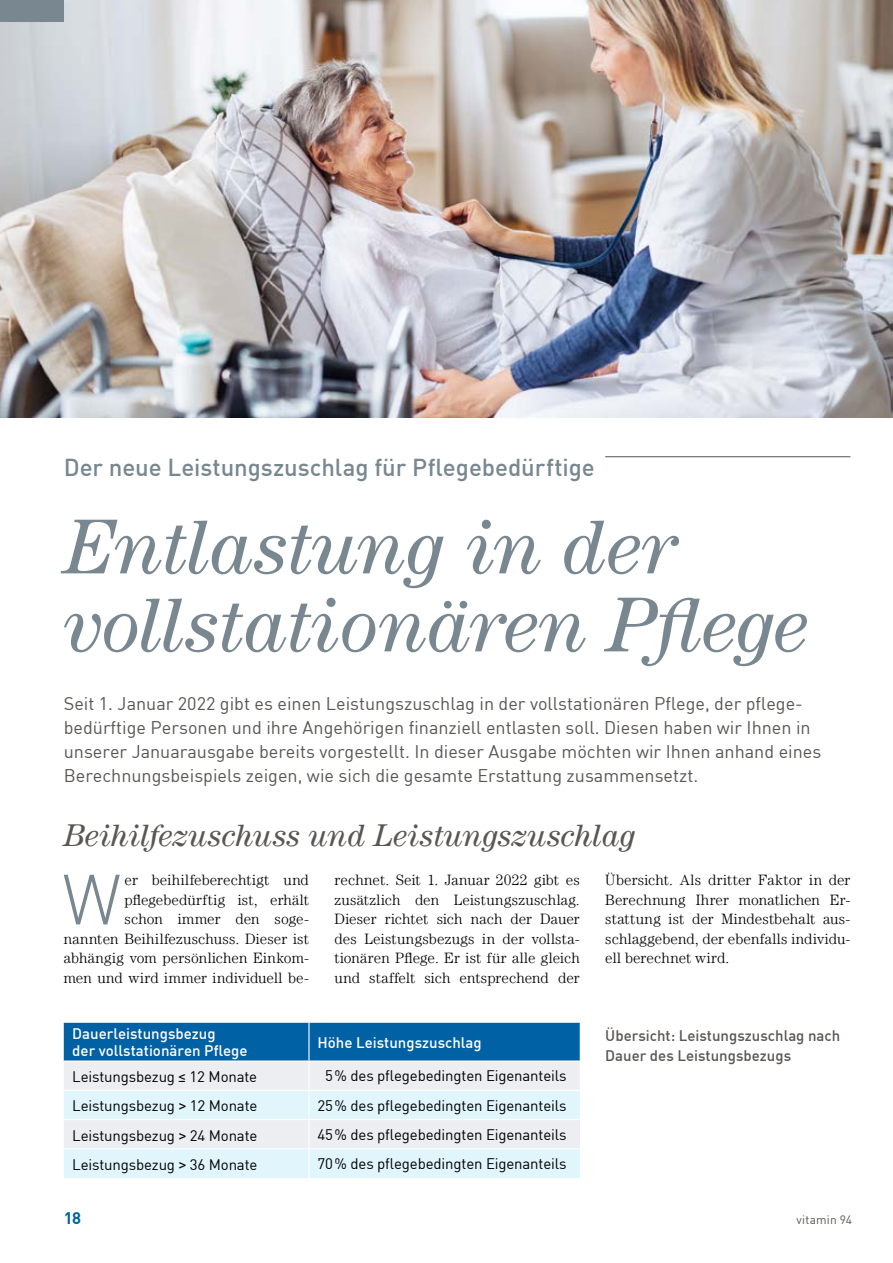
<style>
.page{position:relative;width:893px;height:1263px;background:#fff}
.page>*{position:absolute;margin:0;border:0;box-sizing:border-box;transform-origin:0 0}
.Inhalt_H2-_Überschrift_groß_52pt{font:italic 78px/78px "Century LT";letter-spacing:-.005em;color:#798790}
.Inhalt_p-Fließtext_1_Absatz{font:300 69.75px "DIN";color:#798790}
.Inhalt_H3-_Überschrift_2_Ebene_21pt{font:italic 31.5px "Century LT";color:#595654}
.Inhalt_p-_Dachzeile_16pt{font:500 24px "DIN";color:#798790}
.Inhalt_p-Artikel-Anlauftext_12pt{font:18px/24px "DIN";color:#595654}
.t1{font:700 16.5px "DIN";color:#0061a4}
.Inhalt_p-Fließtext_1_Absatz-2{font:300 15px/19.5px "Century LT";letter-spacing:.005em;color:#000;text-align:justify}
.t2{font:15px "DIN";letter-spacing:-.01em;color:#000}
.t3{font:500 15px/16.5px "DIN";color:#fff}
.t4{font:500 15px/19.5px "DIN";color:#595654}
.t5{font:12px "DIN";letter-spacing:.015em;color:#595654}
.s1{font-family:"Roboto"}
</style>
<div class="page">
<img style="left:0;top:0;width:892px;height:417px">
<hr style="left:605px;top:456px;width:245px;height:1px;background:#595654">
<div style="left:64px;top:1023px;width:516px;height:37px;background:#0061a4"></div>
<div style="left:64px;top:1062px;width:516px;height:28px;background:#eceef1"></div>
<svg style="left:64px;top:1091px;width:516px;height:87px;background:#e3f3fa"></svg>
<div style="left:309px;top:1119px;width:271px;height:30px;background:#eceef1"></div>
<hr style="left:308px;top:1023px;width:2px;height:37px;background:#fff">
<hr style="left:308px;top:1061px;width:2px;height:29px;background:#fff">
<hr style="left:308px;top:1091px;width:2px;height:28px;background:#fff">
<hr style="left:64px;top:1119px;width:245px;height:1px;background:#fff">
<hr style="left:309px;top:1119px;width:271px;height:1px;background:#fff">
<hr style="left:308px;top:1120px;width:2px;height:28px;background:#fff">
<hr style="left:64px;top:1148px;width:245px;height:1px;background:#fff">
<hr style="left:309px;top:1148px;width:271px;height:1px;background:#fff">
<hr style="left:308px;top:1149px;width:2px;height:29px;background:#fff">
<div style="left:0;top:0;width:64px;height:21px;background:#798790"></div>
<p class="Inhalt_p-_Dachzeile_16pt" style="left:64px;top:456px;width:533px">Der neue Leistungszuschlag für Pflegebedürftige</p>
<h2 class="Inhalt_H2-_Überschrift_groß_52pt" style="left:64px;top:507px;width:746px">Entlastung in der vollstationären Pflege</h2>
<p class="Inhalt_p-Artikel-Anlauftext_12pt" style="left:64px;top:693px;width:759px">Seit 1. Januar 2022 gibt es einen Leistungszuschlag in der vollstationären Pflege, der pflege&shy;bedürftige Personen und ihre Angehörigen finanziell entlasten soll. Diesen haben wir Ihnen in unserer Januarausgabe bereits vorgestellt. In dieser Ausgabe möchten wir Ihnen anhand eines Berechnungsbeispiels zeigen, wie sich die gesamte Erstattung zusammensetzt.</p>
<h3 class="Inhalt_H3-_Überschrift_2_Ebene_21pt" style="left:64px;top:817px;width:573px">Beihilfezuschuss und Leistungszuschlag</h3>
<p class="Inhalt_p-Fließtext_1_Absatz-2" style="left:64px;top:870px;width:247px;text-align:right">er beihilfeberechtigt und pflegebedürftig ist, erhält<br>schon immer den soge-<br>nannten Beihilfezuschuss. Dieser ist abhängig vom persönlichen Einkom&shy;men und wird immer individuell be-</p>
<p class="Inhalt_p-Fließtext_1_Absatz-2" style="left:334px;top:870px;width:247px">rechnet. Seit 1. Januar 2022 gibt es zusätzlich den Leistungszuschlag.<br>Dieser richtet sich nach der Dauer des Leistungsbezugs in der vollsta&shy;tionären Pflege. Er ist für alle gleich und staffelt sich entsprechend der</p>
<p class="Inhalt_p-Fließtext_1_Absatz-2" style="left:605px;top:870px;width:247px">Übersicht. Als dritter Faktor in der Berechnung Ihrer monatlichen Er&shy;stattung ist der Mindestbehalt aus&shy;schlaggebend, der ebenfalls individu&shy;ell berechnet wird.</p>
<p class="Inhalt_p-Fließtext_1_Absatz" style="left:62px;top:868px;width:60px">W</p>
<p class="t3" style="left:72px;top:1026px;width:177px">Dauerleistungsbezug<br>der vollstationären Pflege</p>
<p class="t3" style="left:317px;top:1035px;width:166px">Höhe Leistungszuschlag</p>
<p class="t2" style="left:72px;top:1070px;width:186px">Leistungsbezug <span class="s1">≤</span> 12 Monate</p>
<p class="t2" style="left:325px;top:1069px;width:243px">5% des pflegebedingten Eigenanteils</p>
<p class="t2" style="left:72px;top:1099px;width:187px">Leistungsbezug <span class="s1">&gt;</span> 12 Monate</p>
<p class="t2" style="left:317px;top:1099px;width:251px">25% des pflegebedingten Eigenanteils</p>
<p class="t2" style="left:72px;top:1128px;width:187px">Leistungsbezug <span class="s1">&gt;</span> 24 Monate</p>
<p class="t2" style="left:317px;top:1128px;width:251px">45% des pflegebedingten Eigenanteils</p>
<p class="t2" style="left:72px;top:1158px;width:187px">Leistungsbezug <span class="s1">&gt;</span> 36 Monate</p>
<p class="t2" style="left:317px;top:1157px;width:251px">70% des pflegebedingten Eigenanteils</p>
<p class="t4" style="left:605px;top:1027px;width:237px">Übersicht: Leistungszuschlag nach<br>Dauer des Leistungsbezugs</p>
<p class="t1" style="left:64px;top:1210px;width:19px">18</p>
<p class="t5" style="left:796px;top:1215px;width:57px">vitamin 94</p>
</div>
